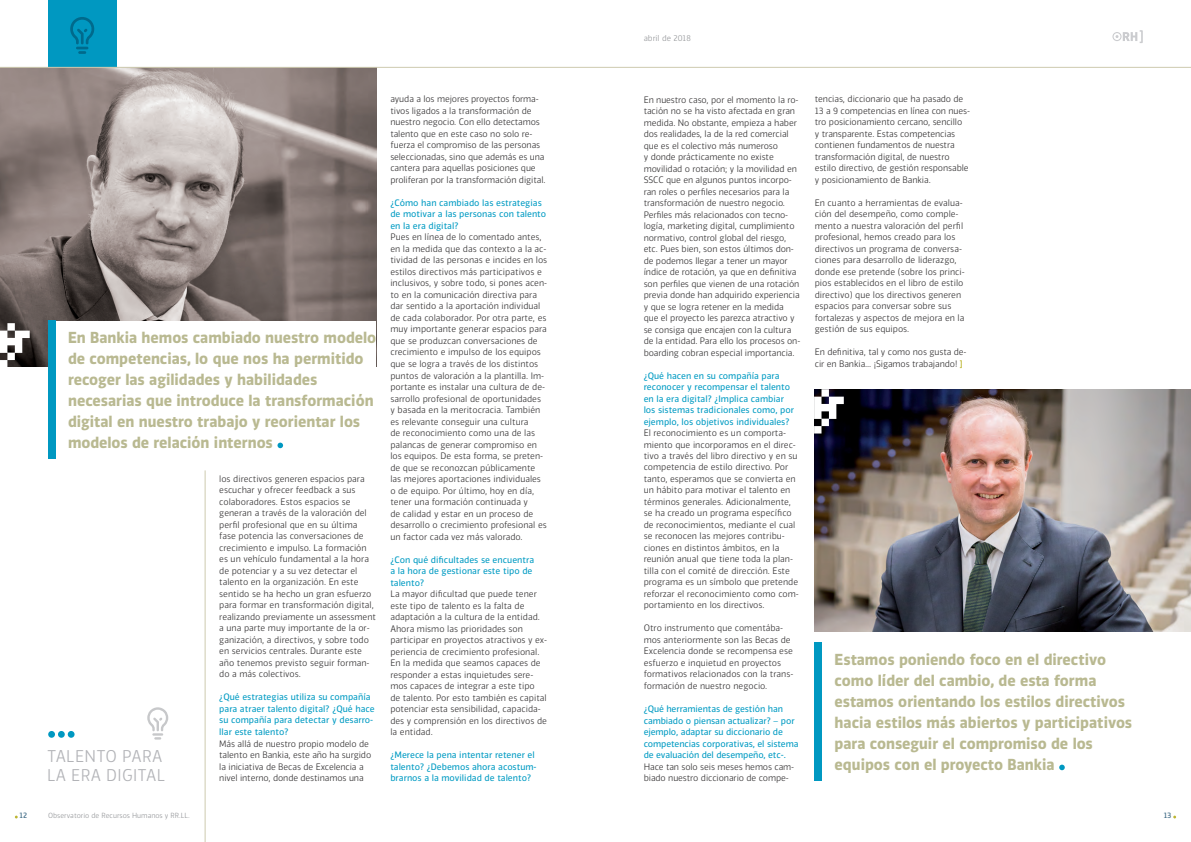
<style>
.page{position:relative;width:1191px;height:842px;background:#fff}
.page>*{position:absolute;margin:0;border:0;box-sizing:border-box;transform-origin:0 0}
.t1{font:300 16px/19.2px "Vinkel";letter-spacing:.02em;color:#b2b3b7}
.t2{font:700 15px/21px "Vinkel";color:#b9b991}
.stl_base{font:300 8.8px/11.5px "Vinkel";letter-spacing:-.01em;color:#312f30}
.stl_pregunta{font:8.8px/11.5px "Vinkel";color:#009bc3}
.t3{font:300 8px "Vinkel";color:#939598}
.t4{font:7.5px "Vinkel";color:#366480}
.t5{font:300 7px "Vinkel";color:#939598}
.s1{font-family:"Agency FB";font-weight:700;color:#c0b93a}
</style>
<div class="page">
<svg style="left:1112px;top:30px;width:30px;height:13px"></svg>
<img style="left:0;top:68px;width:376px;height:299px">
<div style="left:55px;top:321px;width:321px;height:138px;background:#fff"></div>
<svg style="left:277px;top:443px;width:6px;height:5px"></svg>
<svg style="left:0;top:323px;width:30px;height:44px"></svg>
<div style="left:48px;top:731px;width:7px;height:7px;background:#0098c1;border-radius:50%"></div>
<div style="left:58px;top:731px;width:7px;height:7px;background:#0098c1;border-radius:50%"></div>
<div style="left:68px;top:731px;width:7px;height:7px;background:#0098c1;border-radius:50%"></div>
<hr style="left:205px;top:470px;width:1px;height:372px;background:#cdcaaf">
<div style="left:48px;top:0;width:68px;height:67px;background:#0098c1"></div>
<svg style="left:70px;top:17px;width:24px;height:37px"></svg>
<svg style="left:147px;top:707px;width:21px;height:32px"></svg>
<div style="left:814px;top:643px;width:8px;height:138px;background:#0098c1"></div>
<svg style="left:1059px;top:765px;width:5px;height:5px"></svg>
<img style="left:814px;top:390px;width:377px;height:241px">
<hr style="left:0;top:67px;width:1191px;height:1px;background:#cdcaaf">
<svg style="left:814px;top:389px;width:29px;height:44px"></svg>
<div style="left:48px;top:321px;width:7px;height:138px;background:#0098c1"></div>
<p class="t2" style="left:68px;top:327px;width:310px">En Bankia hemos cambiado nuestro modelo de competencias, lo que nos ha permitido recoger las agilidades y habilidades necesarias que introduce la transformación digital en nuestro trabajo y reorientar los modelos de relación internos</p>
<p class="t1" style="left:47px;top:747px;width:120px">TALENTO PARA<br>LA ERA DIGITAL</p>
<p class="stl_base" style="left:219px;top:473px;width:158px">los directivos generen espacios para escuchar y ofrecer feedback a sus colaboradores. Estos espacios se generan a través de la valoración del perfil profesional que en su última fase potencia las conversaciones de crecimiento e impulso. La formación es un vehículo fundamental a la hora de potenciar y a su vez detectar el talento en la organización. En este sentido se ha hecho un gran esfuerzo para formar en transformación digital, realizando previamente un assessment a una parte muy importante de la or&shy;ganización, a directivos, y sobre todo en servicios centrales. Durante este año tenemos previsto seguir forman&shy;do a más colectivos.</p>
<p class="stl_pregunta" style="left:219px;top:692px;width:157px">¿Qué estrategias utiliza su compañía para atraer talento digital? ¿Qué hace su compañía para detectar y desarro&shy;llar este talento?</p>
<p class="stl_base" style="left:219px;top:738px;width:153px">Más allá de nuestro propio modelo de talento en Bankia, este año ha surgido la iniciativa de Becas de Excelencia a nivel interno, donde destinamos una</p>
<p class="stl_base" style="left:390px;top:94px;width:157px">ayuda a los mejores proyectos forma&shy;tivos ligados a la transformación de nuestro negocio. Con ello detectamos talento que en este caso no solo re&shy;fuerza el compromiso de las personas seleccionadas, sino que además es una cantera para aquellas posiciones que proliferan por la transformación digital.</p>
<p class="stl_pregunta" style="left:390px;top:197px;width:157px">¿Cómo han cambiado las estrategias de motivar a las personas con talento en la era digital?</p>
<p class="stl_base" style="left:390px;top:232px;width:158px">Pues en línea de lo comentado antes, en la medida que das contexto a la ac&shy;tividad de las personas e incides en los estilos directivos más participativos e inclusivos, y sobre todo, si pones acen&shy;to en la comunicación directiva para dar sentido a la aportación individual de cada colaborador. Por otra parte, es muy importante generar espacios para que se produzcan conversaciones de crecimiento e impulso de los equipos que se logra a través de los distintos puntos de valoración a la plantilla. Im&shy;portante es instalar una cultura de de&shy;sarrollo profesional de oportunidades y basada en la meritocracia. También es relevante conseguir una cultura<br>de reconocimiento como una de las palancas de generar compromiso en los equipos. De esta forma, se preten&shy;de que se reconozcan públicamente las mejores aportaciones individuales o de equipo. Por último, hoy en día, tener una formación continuada y<br>de calidad y estar en un proceso de desarrollo o crecimiento profesional es un factor cada vez más valorado.</p>
<p class="stl_pregunta" style="left:390px;top:554px;width:145px">¿Con qué dificultades se encuentra a la hora de gestionar este tipo de talento?</p>
<p class="stl_base" style="left:390px;top:588px;width:158px">La mayor dificultad que puede tener este tipo de talento es la falta de adaptación a la cultura de la entidad.<br>Ahora mismo las prioridades son participar en proyectos atractivos y ex&shy;periencia de crecimiento profesional.<br>En la medida que seamos capaces de responder a estas inquietudes sere&shy;mos capaces de integrar a este tipo<br>de talento. Por esto también es capital potenciar esta sensibilidad, capacida&shy;des y comprensión en los directivos de la entidad.</p>
<p class="stl_pregunta" style="left:390px;top:749px;width:148px">¿Merece la pena intentar retener el talento? ¿Debemos ahora acostum&shy;brarnos a la movilidad de talento?</p>
<p class="t3" style="left:643px;top:33px;width:49px">abril de 2018</p>
<p class="stl_base" style="left:643px;top:94px;width:158px">En nuestro caso, por el momento la ro&shy;tación no se ha visto afectada en gran medida. No obstante, empieza a haber dos realidades, la de la red comercial que es el colectivo más numeroso<br>y donde prácticamente no existe movilidad o rotación; y la movilidad en SSCC que en algunos puntos incorpo&shy;ran roles o perfiles necesarios para la transformación de nuestro negocio.<br>Perfiles más relacionados con tecno&shy;logía, marketing digital, cumplimiento normativo, control global del riesgo, etc. Pues bien, son estos últimos don&shy;de podemos llegar a tener un mayor índice de rotación, ya que en definitiva son perfiles que vienen de una rotación previa donde han adquirido experiencia y que se logra retener en la medida que el proyecto les parezca atractivo y se consiga que encajen con la cultura de la entidad. Para ello los procesos on&shy;boarding cobran especial importancia.</p>
<p class="stl_pregunta" style="left:643px;top:370px;width:152px">¿Qué hacen en su compañía para reconocer y recompensar el talento en la era digital? ¿Implica cambiar los sistemas tradicionales como, por ejemplo, los objetivos individuales?</p>
<p class="stl_base" style="left:643px;top:427px;width:157px">El reconocimiento es un comporta&shy;miento que incorporamos en el direc&shy;tivo a través del libro directivo y en su competencia de estilo directivo. Por tanto, esperamos que se convierta en un hábito para motivar el talento en términos generales. Adicionalmente, se ha creado un programa específico de reconocimientos, mediante el cual se reconocen las mejores contribu&shy;ciones en distintos ámbitos, en la reunión anual que tiene toda la plan&shy;tilla con el comité de dirección. Este programa es un símbolo que pretende reforzar el reconocimiento como com&shy;portamiento en los directivos.</p>
<p class="stl_base" style="left:643px;top:623px;width:151px">Otro instrumento que comentába&shy;mos anteriormente son las Becas de Excelencia donde se recompensa ese esfuerzo e inquietud en proyectos formativos relacionados con la trans&shy;formación de nuestro negocio.</p>
<p class="stl_pregunta" style="left:643px;top:703px;width:156px">¿Qué herramientas de gestión han cambiado o piensan actualizar? – por ejemplo, adaptar su diccionario de competencias corporativas, el sistema de evaluación del desempeño, etc-.</p>
<p class="stl_base" style="left:643px;top:761px;width:152px">Hace tan solo seis meses hemos cam&shy;biado nuestro diccionario de compe-</p>
<p class="stl_base" style="left:814px;top:94px;width:157px">tencias, diccionario que ha pasado de 13 a 9 competencias en línea con nues&shy;tro posicionamiento cercano, sencillo<br>y transparente. Estas competencias contienen fundamentos de nuestra transformación digital, de nuestro estilo directivo, de gestión responsable y posicionamiento de Bankia.</p>
<p class="stl_base" style="left:814px;top:197px;width:152px">En cuanto a herramientas de evalua&shy;ción del desempeño, como comple&shy;mento a nuestra valoración del perfil profesional, hemos creado para los directivos un programa de conversa&shy;ciones para desarrollo de liderazgo, donde ese pretende (sobre los princi&shy;pios establecidos en el libro de estilo directivo) que los directivos generen espacios para conversar sobre sus fortalezas y aspectos de mejora en la gestión de sus equipos.</p>
<p class="stl_base" style="left:814px;top:347px;width:153px">En definitiva, tal y como nos gusta de&shy;cir en Bankia... ¡Sigamos trabajando! <span class="s1">]</span></p>
<p class="t2" style="left:834px;top:649px;width:299px">Estamos poniendo foco en el directivo como líder del cambio, de esta forma estamos orientando los estilos directivos hacia estilos más abiertos y participativos para conseguir el compromiso de los equipos con el proyecto Bankia</p>
<p class="t4" style="left:20px;top:811px;width:9px">12</p>
<p class="t5" style="left:48px;top:811px;width:143px">Observatorio de Recursos Humanos y RR.LL.</p>
<p class="t4" style="left:1163px;top:811px;width:9px">13</p>
</div>
